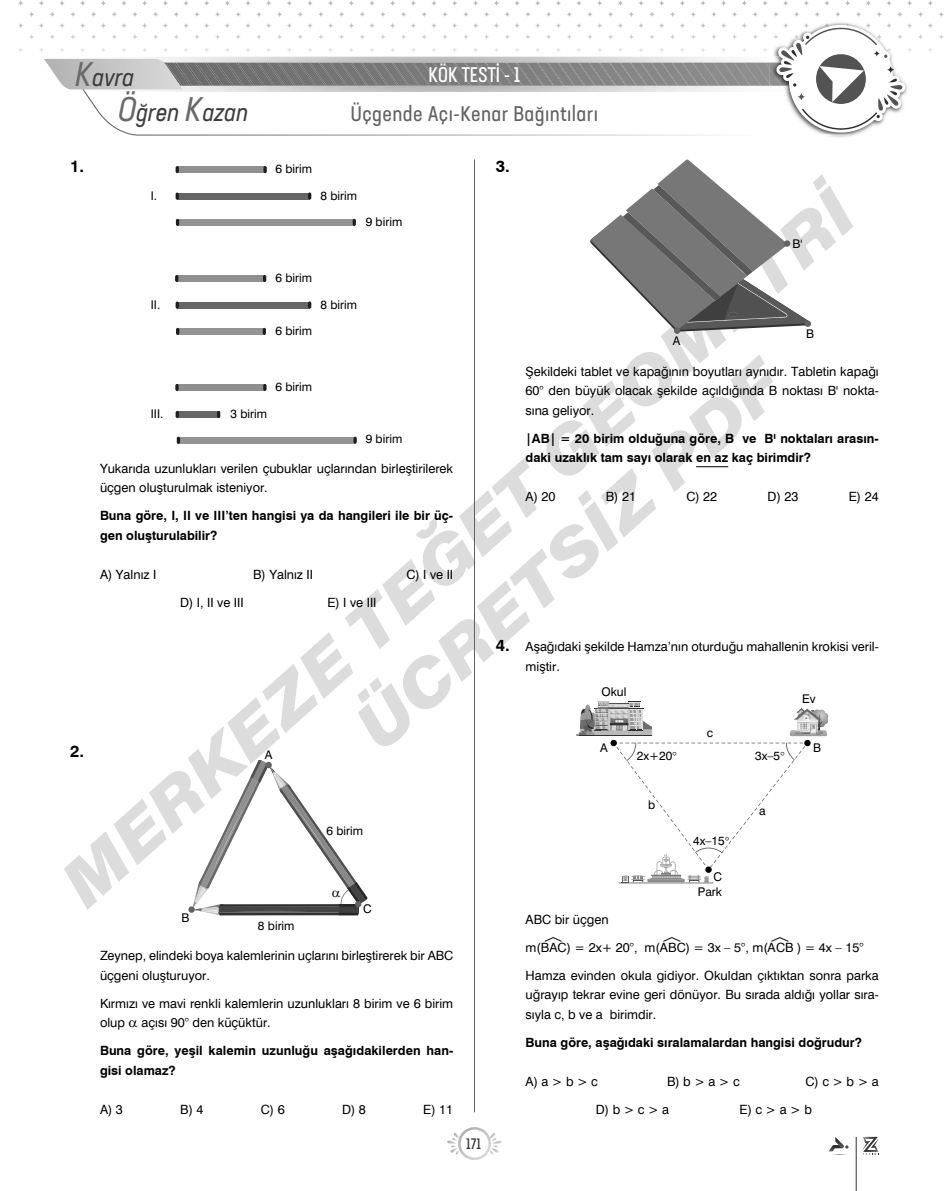
<style>
.page{position:relative;width:949px;height:1191px;background:#fff}
.page>*{position:absolute;margin:0;border:0;box-sizing:border-box;transform-origin:0 0}
.t1{font:italic 900 66px/79.5px "Acumin Pro Wide";color:#000}
.t2{font:italic condensed 25.35px "Neusa Next Std";color:#3d3d3d}
.t3{font:condensed 21px "Neusa Next Std";letter-spacing:.02em;color:#626262}
.t4{font:21px "Neusa Next Std Compact";color:#fff}
.t5{font:700 16.5px "Swiss 721 BT";color:#000}
.t6{font:15px "Neusa Next Std Compact";color:#313131}
.t7{font:12.75px/19.5px "Swis 721 BT Roman";color:#000}
.t8{font:700 12.75px/19.5px "Swiss 721 BT";color:#000}
.t9{font:12px "Swiss 721 BT";color:#000}
.t10{font:12px "FSEMBOL";color:#000}
.s1{font-size:33.9px;color:#6a6a6a}
.s2{font-family:"Swiss 721 BT"}
.s3{font-family:"Swiss 721 BT";font-weight:700;font-size:16.5px}
.s4{font-family:"FSEMBOL"}
.s5{font-family:"BSEMBOL"}
</style>
<div class="page">
<svg style="left:447px;top:1127px;width:54px;height:32px"></svg>
<svg style="left:828px;top:1137px;width:21px;height:18px"></svg>
<hr style="left:855px;top:1137px;width:1px;height:54px;background:#313131">
<svg style="left:862px;top:1136px;width:16px;height:19px"></svg>
<img style="left:118px;top:130px;width:589px;height:6px">
<img style="left:618px;top:0;width:314px;height:6px">
<img style="left:813px;top:22px;width:95px;height:115px">
<img style="left:813px;top:134px;width:36px;height:2px">
<img style="left:783px;top:23px;width:127px;height:30px">
<hr style="left:474px;top:159px;width:1px;height:953px;background:#626262">
<svg style="left:44px;top:28px;width:861px;height:102px"></svg>
<div style="left:177px;top:166px;width:87px;height:7px;background:#8f8f8f"></div>
<svg style="left:175px;top:166px;width:4px;height:7px"></svg>
<svg style="left:263px;top:166px;width:4px;height:7px"></svg>
<div style="left:177px;top:193px;width:132px;height:6px;background:#666"></div>
<div style="left:177px;top:219px;width:177px;height:7px;background:#949494"></div>
<div style="left:177px;top:275px;width:87px;height:7px;background:#8f8f8f"></div>
<div style="left:177px;top:328px;width:87px;height:6px;background:#949494"></div>
<div style="left:177px;top:302px;width:132px;height:6px;background:#666"></div>
<div style="left:177px;top:437px;width:177px;height:6px;background:#949494"></div>
<div style="left:177px;top:384px;width:87px;height:7px;background:#8f8f8f"></div>
<div style="left:177px;top:411px;width:42px;height:6px;background:#666"></div>
<svg style="left:175px;top:275px;width:3px;height:7px"></svg>
<svg style="left:263px;top:275px;width:3px;height:7px"></svg>
<svg style="left:175px;top:384px;width:3px;height:7px"></svg>
<svg style="left:175px;top:411px;width:4px;height:7px"></svg>
<svg style="left:217px;top:411px;width:3px;height:7px"></svg>
<svg style="left:263px;top:384px;width:3px;height:7px"></svg>
<svg style="left:175px;top:193px;width:4px;height:7px"></svg>
<svg style="left:176px;top:219px;width:3px;height:7px"></svg>
<svg style="left:352px;top:219px;width:4px;height:7px"></svg>
<svg style="left:177px;top:437px;width:3px;height:7px"></svg>
<svg style="left:353px;top:437px;width:3px;height:7px"></svg>
<svg style="left:308px;top:192px;width:3px;height:7px"></svg>
<svg style="left:175px;top:301px;width:4px;height:8px"></svg>
<svg style="left:176px;top:328px;width:3px;height:7px"></svg>
<svg style="left:308px;top:301px;width:3px;height:7px"></svg>
<svg style="left:262px;top:328px;width:4px;height:7px"></svg>
<hr style="left:618px;top:882px;width:95px;height:1px;background:#9c9c9c">
<svg style="left:576px;top:701px;width:241px;height:181px"></svg>
<img style="left:589px;top:701px;width:39px;height:33px">
<img style="left:789px;top:708px;width:39px;height:28px">
<hr style="left:696px;top:466px;width:32px;height:1px;background:#000">
<div style="left:804px;top:320px;width:6px;height:7px;background:#636363;border-radius:50%"></div>
<svg style="left:590px;top:159px;width:219px;height:173px"></svg>
<svg style="left:191px;top:760px;width:176px;height:155px"></svg>
<div style="left:188px;top:906px;width:7px;height:6px;background:#636363;border-radius:50%"></div>
<h2 class="t2" style="left:75px;top:61px;width:60px"><span class="s1">K</span>avra</h2>
<h3 class="t4" style="left:428px;top:62px;width:93px">KÖK TESTİ - 1</h3>
<h2 class="t2" style="left:118px;top:97px;width:131px"><span class="s1">Ö</span>ğren <span class="s1">K</span>azan</h2>
<p class="t5" style="left:70px;top:154px;width:16px">1.</p>
<h3 class="t3" style="left:351px;top:101px;width:248px">Üçgende Açı-Kenar Bağıntıları</h3>
<p class="t5" style="left:495px;top:155px;width:16px">3.</p>
<p class="t9" style="left:275px;top:161px;width:38px">6 birim</p>
<h1 class="t1" style="left:283px;top:645px;width:714px;text-indent:-323px;rotate:-42deg">MERKEZE TEĞET GEOMETRİ<br>ÜCRETSİZ PDF</h1>
<p class="t9" style="left:151px;top:188px;width:8px">I.</p>
<p class="t9" style="left:320px;top:188px;width:38px">8 birim</p>
<p class="t9" style="left:365px;top:214px;width:38px">9 birim</p>
<p class="t9" style="left:792px;top:236px;width:11px">B'</p>
<p class="t9" style="left:275px;top:270px;width:38px">6 birim</p>
<p class="t9" style="left:151px;top:297px;width:11px">II.</p>
<p class="t9" style="left:320px;top:297px;width:38px">8 birim</p>
<p class="t9" style="left:275px;top:323px;width:38px">6 birim</p>
<p class="t9" style="left:805px;top:326px;width:9px">B</p>
<p class="t9" style="left:672px;top:333px;width:9px">A</p>
<p class="t7" style="left:525px;top:361px;width:354px;text-align:justify">Şekildeki tablet ve kapağının boyutları aynıdır. Tabletin kapağı 60° den büyük olacak şekilde açıldığında B noktası B<span class="s2">'</span> nokta&shy;sına geliyor.</p>
<p class="t8" style="left:525px;top:428px;width:354px">|AB| = 20 birim olduğuna göre, B ve B<sup>ı</sup> noktaları arasın&shy;daki uzaklık tam sayı olarak en az kaç birimdir?</p>
<p class="t7" style="left:525px;top:487px;width:31px">A) 20</p>
<p class="t7" style="left:605px;top:487px;width:32px">B) 21</p>
<p class="t7" style="left:686px;top:487px;width:32px">C) 22</p>
<p class="t7" style="left:767px;top:487px;width:32px">D) 23</p>
<p class="t7" style="left:848px;top:487px;width:31px">E) 24</p>
<p class="t9" style="left:275px;top:379px;width:38px">6 birim</p>
<p class="t9" style="left:151px;top:406px;width:14px">III.</p>
<p class="t9" style="left:230px;top:406px;width:38px">3 birim</p>
<p class="t9" style="left:365px;top:432px;width:38px">9 birim</p>
<p class="t7" style="left:100px;top:458px;width:354px">Yukarıda uzunlukları verilen çubuklar uçlarından birleştirilerek üçgen oluşturulmak isteniyor.</p>
<p class="t8" style="left:100px;top:506px;width:354px">Buna göre, I, II ve III’ten hangisi ya da hangileri ile bir üç&shy;gen oluşturulabilir?</p>
<p class="t7" style="left:100px;top:564px;width:58px">A) Yalnız I</p>
<p class="t7" style="left:253px;top:564px;width:61px">B) Yalnız II</p>
<p class="t7" style="left:406px;top:564px;width:48px">C) I ve II</p>
<p class="t7" style="left:180px;top:592px;width:65px">D) I, II ve III</p>
<p class="t7" style="left:327px;top:592px;width:51px">E) I ve III</p>
<p class="t7" style="left:525px;top:637px;width:354px;text-indent:-30px"><span class="s3">4.</span> Aşağıdaki şekilde Hamza’nın oturduğu mahallenin krokisi veril&shy;miştir.</p>
<p class="t9" style="left:601px;top:685px;width:27px">Okul</p>
<p class="t9" style="left:802px;top:691px;width:15px">Ev</p>
<p class="t9" style="left:706px;top:725px;width:8px">c</p>
<p class="t9" style="left:600px;top:740px;width:9px">A</p>
<p class="t9" style="left:813px;top:740px;width:9px">B</p>
<p class="t5" style="left:70px;top:739px;width:16px">2.</p>
<p class="t9" style="left:265px;top:747px;width:9px">A</p>
<p class="t9" style="left:636px;top:748px;width:42px">2x+20<span class="s4">°</span></p>
<p class="t9" style="left:754px;top:748px;width:31px">3x–5<span class="s4">°</span></p>
<p class="t9" style="left:648px;top:797px;width:9px">b</p>
<p class="t9" style="left:758px;top:803px;width:8px">a</p>
<p class="t9" style="left:326px;top:823px;width:38px">6 birim</p>
<p class="t9" style="left:693px;top:833px;width:38px">4x–15<span class="s4">°</span></p>
<p class="t9" style="left:713px;top:869px;width:10px">C</p>
<p class="t9" style="left:697px;top:884px;width:26px">Park</p>
<p class="t10" style="left:331px;top:886px;width:10px">a</p>
<p class="t9" style="left:363px;top:901px;width:10px">C</p>
<p class="t9" style="left:181px;top:910px;width:9px">B</p>
<p class="t7" style="left:525px;top:905px;width:354px;line-height:28px">ABC bir üçgen<br>m(B<span class="s5">é</span>AC) = 2x+ 20°, m(A<span class="s5">é</span>BC) = 3x – 5°, m(A<span class="s5">é</span>CB ) = 4x – 15°<br>Hamza evinden okula gidiyor. Okuldan çıktıktan sonra parka</p>
<p class="t7" style="left:525px;top:984px;width:354px">uğrayıp tekrar evine geri dönüyor. Bu sırada aldığı yollar sıra&shy;sıyla c, b ve a birimdir.</p>
<p class="t8" style="left:525px;top:1032px;width:338px">Buna göre, aşağıdaki sıralamalardan hangisi doğrudur?</p>
<p class="t7" style="left:525px;top:1071px;width:74px">A) a &gt; b &gt; c</p>
<p class="t7" style="left:667px;top:1071px;width:74px">B) b &gt; a &gt; c</p>
<p class="t7" style="left:805px;top:1071px;width:75px">C) c &gt; b &gt; a</p>
<p class="t7" style="left:595px;top:1099px;width:75px">D) b &gt; c &gt; a</p>
<p class="t7" style="left:739px;top:1099px;width:74px">E) c &gt; a &gt; b</p>
<p class="t9" style="left:258px;top:918px;width:38px">8 birim</p>
<p class="t7" style="left:100px;top:945px;width:354px">Zeynep, elindeki boya kalemlerinin uçlarını birleştirerek bir ABC üçgeni oluşturuyor.</p>
<p class="t7" style="left:100px;top:993px;width:354px">Kırmızı ve mavi renkli kalemlerin uzunlukları 8 birim ve 6 birim olup <span class="s4">a</span> açısı 90° den küçüktür.</p>
<p class="t8" style="left:100px;top:1040px;width:355px">Buna göre, yeşil kalemin uzunluğu aşağıdakilerden han&shy;gisi olamaz?</p>
<p class="t7" style="left:100px;top:1099px;width:24px">A) 3</p>
<p class="t7" style="left:180px;top:1099px;width:25px">B) 4</p>
<p class="t7" style="left:261px;top:1099px;width:25px">C) 6</p>
<p class="t7" style="left:342px;top:1099px;width:25px">D) 8</p>
<p class="t7" style="left:423px;top:1099px;width:31px">E) 11</p>
<p class="t6" style="left:466px;top:1134px;width:16px">171</p>
</div>
